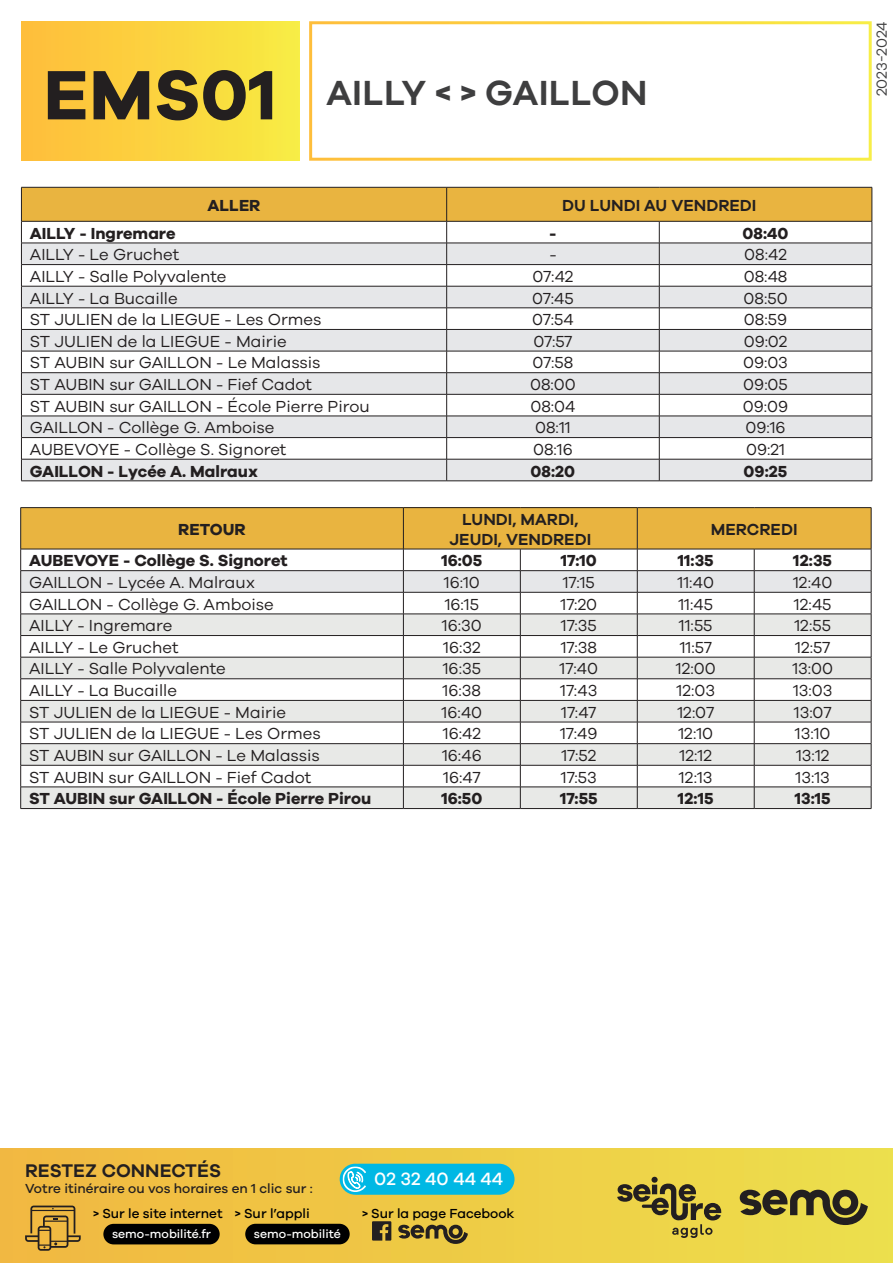
<style>
.page{position:relative;width:893px;height:1263px;background:#fff}
.page>*{position:absolute;margin:0;border:0;box-sizing:border-box;transform-origin:0 0}
.t1{font:700 72px "Galano Grotesque";letter-spacing:.01em;color:#231f20}
.t2{font:600 36px "Galano Grotesque";letter-spacing:.01em;color:#3e3e3f}
.t3{font:600 18.9px "Galano Grotesque";color:#231f20}
.t4{font:500 18.3px "Galano Grotesque";color:#fff}
.t5{font:16.5px "Galano Grotesque";color:#231f20}
.t6{font:700 16.5px "Galano Grotesque";color:#231f20}
.t7{font:600 16.5px/19.8px "Galano Grotesque";color:#231f20;text-align:center}
.t8{font:15px "Galano Grotesque";color:#3e3e3f}
.t9{font:500 13.5px "Galano Grotesque";color:#000001}
.t10{font:500 13.5px "Galano Grotesque";color:#231f20}
.t11{font:500 12.3px "Galano Grotesque";color:#fff}
</style>
<div class="page">
<div style="left:0;top:1148px;width:893px;height:115px;background:linear-gradient(to right,#f0b640,#ecdf4c)"></div>
<svg style="left:617px;top:1177px;width:104px;height:61px;background:#b5a23d"></svg>
<svg style="left:740px;top:1190px;width:128px;height:35px;background:#8b8036"></svg>
<div style="left:344px;top:1164px;width:170px;height:31px;background:#00b8e4;border-radius:16px"></div>
<div style="left:340px;top:1164px;width:31px;height:31px;background:#00b8e4;border-radius:50%"></div>
<svg style="left:343px;top:1166px;width:23px;height:26px"></svg>
<svg style="left:25px;top:1205px;width:56px;height:46px;background:#bc9238"></svg>
<div style="left:103px;top:1224px;width:117px;height:20px;background:#000001;border-radius:10px"></div>
<div style="left:245px;top:1224px;width:105px;height:20px;background:#000001;border-radius:10px"></div>
<svg style="left:372px;top:1221px;width:19px;height:19px"></svg>
<svg style="left:398px;top:1225px;width:70px;height:19px"></svg>
<div style="left:309px;top:21px;width:563px;height:140px;border:3px solid #fff"></div>
<div style="left:21px;top:21px;width:278px;height:139px;background:linear-gradient(to right,#ffbd3b,#f8eb43)"></div>
<svg style="left:21px;top:187px;width:852px;height:294px"></svg>
<hr style="left:21px;top:481px;width:426px;height:1px;background:#231f20">
<hr style="left:447px;top:481px;width:212px;height:1px;background:#231f20">
<hr style="left:659px;top:481px;width:213px;height:1px;background:#231f20">
<hr style="left:21px;top:507px;width:382px;height:1px;background:#231f20">
<hr style="left:403px;top:507px;width:117px;height:1px;background:#231f20">
<hr style="left:520px;top:507px;width:117px;height:1px;background:#231f20">
<hr style="left:637px;top:507px;width:117px;height:1px;background:#231f20">
<hr style="left:754px;top:507px;width:117px;height:1px;background:#231f20">
<svg style="left:20px;top:508px;width:852px;height:300px"></svg>
<hr style="left:21px;top:808px;width:382px;height:1px;background:#231f20">
<hr style="left:403px;top:808px;width:117px;height:1px;background:#231f20">
<hr style="left:520px;top:808px;width:117px;height:1px;background:#231f20">
<hr style="left:637px;top:808px;width:117px;height:1px;background:#231f20">
<hr style="left:754px;top:808px;width:117px;height:1px;background:#231f20">
<h1 class="t1" style="left:44px;top:51px;width:235px">EMS01</h1>
<h2 class="t2" style="left:326px;top:71px;width:323px">AILLY &lt; &gt; GAILLON</h2>
<p class="t6" style="left:208px;top:195px;width:54px">ALLER</p>
<p class="t7" style="left:562px;top:195px;width:196px">DU LUNDI AU VENDREDI</p>
<p class="t6" style="left:30px;top:223px;width:147px">AILLY - Ingremare</p>
<p class="t6" style="left:549px;top:223px;width:9px">-</p>
<p class="t6" style="left:743px;top:223px;width:47px">08:40</p>
<p class="t5" style="left:30px;top:245px;width:151px">AILLY - Le Gruchet</p>
<p class="t5" style="left:549px;top:245px;width:9px">-</p>
<p class="t5" style="left:744px;top:245px;width:44px">08:42</p>
<p class="t5" style="left:30px;top:266px;width:198px">AILLY - Salle Polyvalente</p>
<p class="t5" style="left:533px;top:266px;width:42px">07:42</p>
<p class="t5" style="left:744px;top:266px;width:45px">08:48</p>
<p class="t5" style="left:30px;top:288px;width:149px">AILLY - La Bucaille</p>
<p class="t5" style="left:532px;top:288px;width:43px">07:45</p>
<p class="t5" style="left:743px;top:288px;width:46px">08:50</p>
<p class="t5" style="left:30px;top:310px;width:293px">ST JULIEN de la LIEGUE - Les Ormes</p>
<p class="t5" style="left:532px;top:310px;width:43px">07:54</p>
<p class="t5" style="left:744px;top:310px;width:45px">08:59</p>
<p class="t5" style="left:30px;top:331px;width:258px">ST JULIEN de la LIEGUE - Mairie</p>
<p class="t5" style="left:533px;top:331px;width:41px">07:57</p>
<p class="t5" style="left:744px;top:331px;width:45px">09:02</p>
<p class="t5" style="left:30px;top:353px;width:292px">ST AUBIN sur GAILLON - Le Malassis</p>
<p class="t5" style="left:533px;top:353px;width:42px">07:58</p>
<p class="t5" style="left:743px;top:353px;width:46px">09:03</p>
<p class="t5" style="left:30px;top:375px;width:284px">ST AUBIN sur GAILLON - Fief Cadot</p>
<p class="t5" style="left:530px;top:375px;width:47px">08:00</p>
<p class="t5" style="left:743px;top:375px;width:46px">09:05</p>
<p class="t5" style="left:30px;top:396px;width:341px">ST AUBIN sur GAILLON - École Pierre Pirou</p>
<p class="t5" style="left:530px;top:396px;width:46px">08:04</p>
<p class="t5" style="left:743px;top:396px;width:47px">09:09</p>
<p class="t5" style="left:30px;top:418px;width:246px">GAILLON - Collège G. Amboise</p>
<p class="t5" style="left:535px;top:418px;width:37px">08:11</p>
<p class="t5" style="left:745px;top:418px;width:42px">09:16</p>
<p class="t5" style="left:30px;top:439px;width:258px">AUBEVOYE - Collège S. Signoret</p>
<p class="t5" style="left:533px;top:439px;width:41px">08:16</p>
<p class="t5" style="left:746px;top:439px;width:40px">09:21</p>
<p class="t6" style="left:30px;top:461px;width:230px">GAILLON - Lycée A. Malraux</p>
<p class="t6" style="left:531px;top:461px;width:46px">08:20</p>
<p class="t6" style="left:744px;top:461px;width:45px">09:25</p>
<p class="t6" style="left:178px;top:519px;width:69px">RETOUR</p>
<p class="t7" style="left:449px;top:509px;width:143px">LUNDI, MARDI,<br>JEUDI, VENDREDI</p>
<p class="t7" style="left:711px;top:519px;width:88px">MERCREDI</p>
<p class="t6" style="left:29px;top:551px;width:260px">AUBEVOYE - Collège S. Signoret</p>
<p class="t6" style="left:441px;top:551px;width:42px">16:05</p>
<p class="t6" style="left:561px;top:551px;width:38px">17:10</p>
<p class="t6" style="left:678px;top:551px;width:37px">11:35</p>
<p class="t6" style="left:793px;top:551px;width:40px">12:35</p>
<p class="t5" style="left:29px;top:573px;width:227px">GAILLON - Lycée A. Malraux</p>
<p class="t5" style="left:444px;top:573px;width:38px">16:10</p>
<p class="t5" style="left:563px;top:573px;width:34px">17:15</p>
<p class="t5" style="left:677px;top:573px;width:38px">11:40</p>
<p class="t5" style="left:793px;top:573px;width:41px">12:40</p>
<p class="t5" style="left:29px;top:594px;width:246px">GAILLON - Collège G. Amboise</p>
<p class="t5" style="left:445px;top:594px;width:36px">16:15</p>
<p class="t5" style="left:560px;top:594px;width:38px">17:20</p>
<p class="t5" style="left:678px;top:594px;width:36px">11:45</p>
<p class="t5" style="left:794px;top:594px;width:39px">12:45</p>
<p class="t5" style="left:29px;top:616px;width:145px">AILLY - Ingremare</p>
<p class="t5" style="left:442px;top:616px;width:41px">16:30</p>
<p class="t5" style="left:561px;top:616px;width:38px">17:35</p>
<p class="t5" style="left:679px;top:616px;width:35px">11:55</p>
<p class="t5" style="left:794px;top:616px;width:38px">12:55</p>
<p class="t5" style="left:29px;top:637px;width:151px">AILLY - Le Gruchet</p>
<p class="t5" style="left:443px;top:637px;width:39px">16:32</p>
<p class="t5" style="left:561px;top:637px;width:38px">17:38</p>
<p class="t5" style="left:680px;top:637px;width:34px">11:57</p>
<p class="t5" style="left:795px;top:637px;width:37px">12:57</p>
<p class="t5" style="left:29px;top:659px;width:198px">AILLY - Salle Polyvalente</p>
<p class="t5" style="left:443px;top:659px;width:40px">16:35</p>
<p class="t5" style="left:560px;top:659px;width:40px">17:40</p>
<p class="t5" style="left:676px;top:659px;width:41px">12:00</p>
<p class="t5" style="left:792px;top:659px;width:42px">13:00</p>
<p class="t5" style="left:29px;top:681px;width:149px">AILLY - La Bucaille</p>
<p class="t5" style="left:443px;top:681px;width:40px">16:38</p>
<p class="t5" style="left:560px;top:681px;width:39px">17:43</p>
<p class="t5" style="left:676px;top:681px;width:40px">12:03</p>
<p class="t5" style="left:793px;top:681px;width:41px">13:03</p>
<p class="t5" style="left:29px;top:702px;width:258px">ST JULIEN de la LIEGUE - Mairie</p>
<p class="t5" style="left:442px;top:702px;width:42px">16:40</p>
<p class="t5" style="left:561px;top:702px;width:37px">17:47</p>
<p class="t5" style="left:677px;top:702px;width:38px">12:07</p>
<p class="t5" style="left:794px;top:702px;width:39px">13:07</p>
<p class="t5" style="left:29px;top:724px;width:293px">ST JULIEN de la LIEGUE - Les Ormes</p>
<p class="t5" style="left:443px;top:724px;width:40px">16:42</p>
<p class="t5" style="left:560px;top:724px;width:39px">17:49</p>
<p class="t5" style="left:678px;top:724px;width:36px">12:10</p>
<p class="t5" style="left:795px;top:724px;width:37px">13:10</p>
<p class="t5" style="left:29px;top:745px;width:292px">ST AUBIN sur GAILLON - Le Malassis</p>
<p class="t5" style="left:442px;top:745px;width:41px">16:46</p>
<p class="t5" style="left:561px;top:745px;width:36px">17:52</p>
<p class="t5" style="left:680px;top:745px;width:34px">12:12</p>
<p class="t5" style="left:796px;top:745px;width:35px">13:12</p>
<p class="t5" style="left:29px;top:767px;width:284px">ST AUBIN sur GAILLON - Fief Cadot</p>
<p class="t5" style="left:443px;top:767px;width:39px">16:47</p>
<p class="t5" style="left:561px;top:767px;width:38px">17:53</p>
<p class="t5" style="left:679px;top:767px;width:35px">12:13</p>
<p class="t5" style="left:795px;top:767px;width:36px">13:13</p>
<p class="t6" style="left:29px;top:788px;width:344px">ST AUBIN sur GAILLON - École Pierre Pirou</p>
<p class="t6" style="left:441px;top:788px;width:43px">16:50</p>
<p class="t6" style="left:560px;top:788px;width:39px">17:55</p>
<p class="t6" style="left:678px;top:788px;width:37px">12:15</p>
<p class="t6" style="left:795px;top:788px;width:37px">13:15</p>
<p class="t8" style="left:873px;top:96px;width:77px;rotate:-90deg">2023-2024</p>
<p class="t3" style="left:25px;top:1159px;width:198px">RESTEZ CONNECTÉS</p>
<p class="t10" style="left:25px;top:1180px;width:289px">Votre itinéraire ou vos horaires en 1 clic sur :</p>
<p class="t9" style="left:93px;top:1205px;width:131px">&gt; Sur le site internet</p>
<p class="t11" style="left:112px;top:1227px;width:100px">semo-mobilité.fr</p>
<p class="t9" style="left:235px;top:1205px;width:76px">&gt; Sur l’appli</p>
<p class="t11" style="left:254px;top:1227px;width:88px">semo-mobilité</p>
<p class="t4" style="left:374px;top:1168px;width:130px">02 32 40 44 44</p>
<p class="t9" style="left:362px;top:1205px;width:154px">&gt; Sur la page Facebook</p>
</div>
